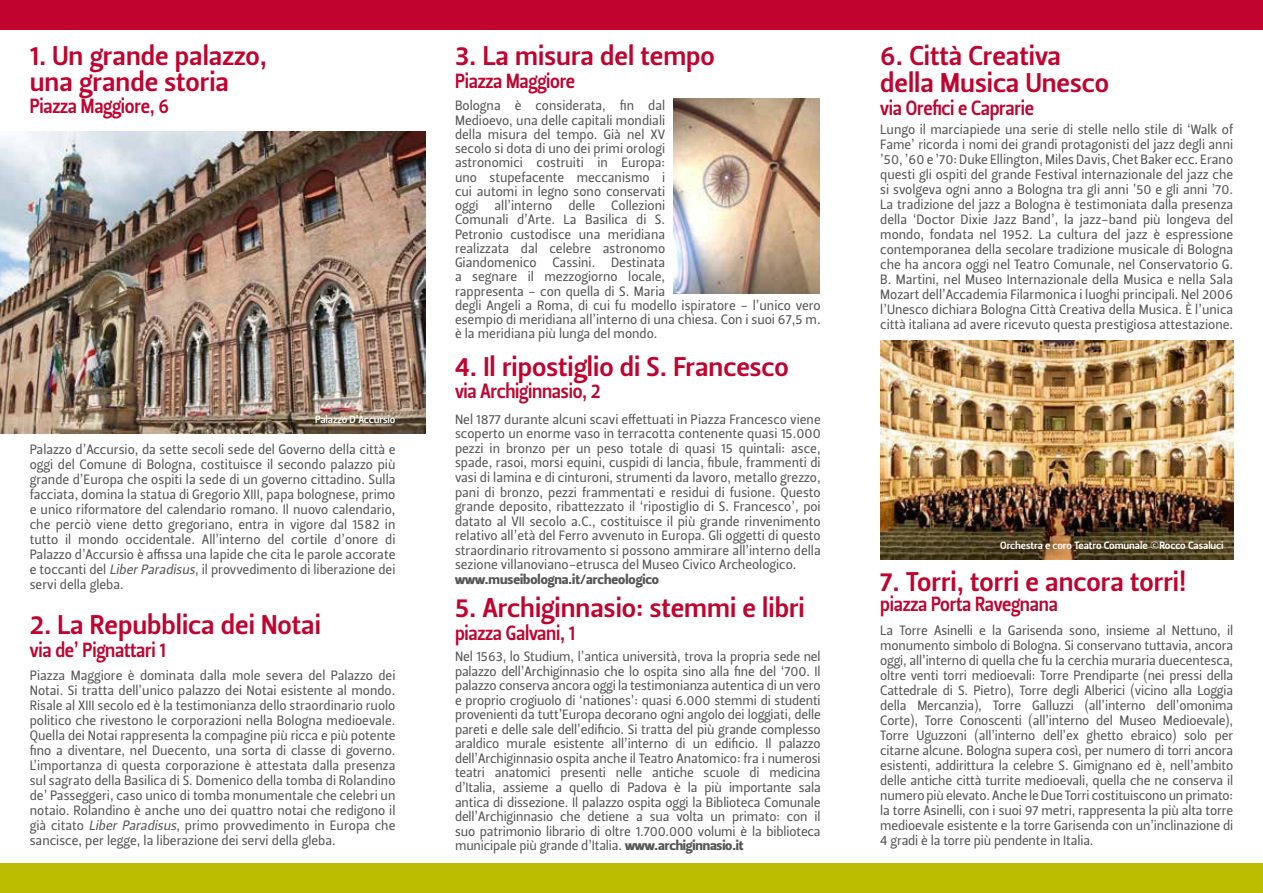
<style>
.page{position:relative;width:1263px;height:893px;background:#fff}
.page>*{position:absolute;margin:0;border:0;box-sizing:border-box;transform-origin:0 0}
.t1{font:27px/25.5px "Leitura Sans Grot 3";color:#c1032f}
.t2{font:20.4px "Leitura Sans Grot 3";letter-spacing:-.015em;color:#c1032f;scale:.9 1}
.t3{font:13.5px/15px "Leitura Sans Grot 2";color:#565656;text-align:justify}
.t4{font:13.5px "Leitura Sans Grot 4";color:#565656}
.t5{font:10.5px "Leitura Sans Grot 3";letter-spacing:-.01em;color:#fff}
.s1{font-style:italic}
.s2{font-family:"Leitura Sans Grot 4"}
</style>
<div class="page">
<div style="left:0;top:0;width:1263px;height:30px;background:#c1032f"></div>
<div style="left:0;top:863px;width:1263px;height:30px;background:#bdbd00"></div>
<img style="left:0;top:132px;width:425px;height:301px">
<img style="left:880px;top:340px;width:353px;height:219px">
<img style="left:674px;top:99px;width:145px;height:194px">
<h1 class="t1" style="left:30px;top:44px;width:239px">1. Un grande palazzo, una grande storia</h1>
<h2 class="t2" style="left:30px;top:94px;width:156px">Piazza Maggiore, 6</h2>
<p class="t5" style="left:315px;top:413px;width:82px">Palazzo D’Accursio</p>
<p class="t3" style="left:30px;top:442px;width:367px">Palazzo d’Accursio, da sette secoli sede del Governo della città e oggi del Comune di Bologna, costituisce il secondo palazzo più grande d’Europa che ospiti la sede di un governo cittadino. Sulla facciata, domina la statua di Gregorio XIII, papa bolognese, primo e unico riformatore del calendario romano. Il nuovo calendario, che perciò viene detto gregoriano, entra in vigore dal 1582 in tutto il mondo occidentale. All’interno del cortile d’onore di Palazzo d’Accursio è affissa una lapide che cita le parole accorate e toccanti del <span class="s1">LiberParadisus</span>, il provvedimento di liberazione dei servi della gleba.</p>
<h1 class="t1" style="left:30px;top:612px;width:293px">2. La Repubblica dei Notai</h1>
<h2 class="t2" style="left:30px;top:638px;width:153px">via de’ Pignattari 1</h2>
<p class="t3" style="left:30px;top:668px;width:367px">Piazza Maggiore è dominata dalla mole severa del Palazzo dei Notai. Si tratta dell’unico palazzo dei Notai esistente al mondo.<br>Risale al XIII secolo ed è la testimonianza dello straordinario ruolo politico che rivestono le corporazioni nella Bologna medioevale.<br>Quella dei Notai rappresenta la compagine più ricca e più potente fino a diventare, nel Duecento, una sorta di classe di governo.<br>L’importanza di questa corporazione è attestata dalla presenza sul sagrato della Basilica di S. Domenico della tomba di Rolandino de’ Passeggeri, caso unico di tomba monumentale che celebri un notaio. Rolandino è anche uno dei quattro notai che redigono il già citato <span class="s1">Liber Paradisus</span>, primo provvedimento in Europa che sancisce, per legge, la liberazione dei servi della gleba.</p>
<h1 class="t1" style="left:455px;top:44px;width:261px">3. La misura del tempo</h1>
<h2 class="t2" style="left:455px;top:69px;width:135px">Piazza Maggiore</h2>
<p class="t3" style="left:455px;top:99px;width:367px;line-height:14.2px;text-align:left">Bologna è considerata, fin dal<br>Medioevo, una delle capitali mondiali<br>della misura del tempo. Già nel XV<br>secolo si dota di uno dei primi orologi<br>astronomici costruiti in Europa:<br>uno stupefacente meccanismo i<br>cui automi in legno sono conservati<br>oggi all’interno delle Collezioni<br>Comunali d’Arte. La Basilica di S.<br>Petronio custodisce una meridiana<br>realizzata dal celebre astronomo<br>Giandomenico Cassini. Destinata<br>a segnare il mezzogiorno locale,<br>rappresenta - con quella di S. Maria<br>degli Angeli a Roma, di cui fu modello ispiratore - l’unico vero esempio di meridiana all’interno di una chiesa. Con i suoi 67,5 m. è la meridiana più lunga del mondo.</p>
<h1 class="t1" style="left:455px;top:354px;width:335px">4. Il ripostiglio di S. Francesco</h1>
<h2 class="t2" style="left:455px;top:379px;width:163px">via Archiginnasio, 2</h2>
<p class="t3" style="left:455px;top:412px;width:367px;line-height:14.5px">Nel 1877 durante alcuni scavi effettuati in Piazza Francesco viene scoperto un enorme vaso in terracotta contenente quasi 15.000 pezzi in bronzo per un peso totale di quasi 15 quintali: asce, spade, rasoi, morsi equini, cuspidi di lancia, fibule, frammenti di vasi di lamina e di cinturoni, strumenti da lavoro, metallo grezzo, pani di bronzo, pezzi frammentati e residui di fusione. Questo grande deposito, ribattezzato il ‘ripostiglio di S. Francesco’, poi datato al VII secolo a.C., costituisce il più grande rinvenimento relativo all’età del Ferro avvenuto in Europa. Gli oggetti di questo straordinario ritrovamento si possono ammirare all’interno della sezione villanoviano-etrusca del Museo Civico Archeologico.</p>
<p class="t4" style="left:455px;top:571px;width:206px">www.museibologna.it/archeologico</p>
<h1 class="t1" style="left:455px;top:596px;width:351px">5. Archiginnasio: stemmi e libri</h1>
<h2 class="t2" style="left:455px;top:621px;width:135px">piazza Galvani, 1</h2>
<p class="t3" style="left:455px;top:649px;width:367px;line-height:14.5px">Nel 1563, lo Studium, l’antica università, trova la propria sede nel palazzo dell’Archiginnasio che lo ospita sino alla fine del ‘700. Il palazzo conserva ancora oggi la testimonianza autentica di un vero e proprio crogiuolo di ‘nationes’: quasi 6.000 stemmi di studenti provenienti da tutt’Europa decorano ogni angolo dei loggiati, delle pareti e delle sale dell’edificio. Si tratta del più grande complesso araldico murale esistente all’interno di un edificio. Il palazzo dell’Archiginnasio ospita anche il Teatro Anatomico: fra i numerosi teatri anatomici presenti nelle antiche scuole di medicina d’Italia, assieme a quello di Padova è la più importante sala antica di dissezione. Il palazzo ospita oggi la Biblioteca Comunale dell’Archiginnasio che detiene a sua volta un primato: con il suo patrimonio librario di oltre 1.700.000 volumi è la biblioteca municipale più grande d’Italia. <span class="s2">www.archiginnasio.it</span></p>
<h1 class="t1" style="left:880px;top:43px;width:230px;line-height:27px">6. Città Creativa della Musica Unesco</h1>
<h2 class="t2" style="left:880px;top:96px;width:172px">via Orefici e Caprarie</h2>
<p class="t3" style="left:880px;top:122px;width:354px">Lungo il marciapiede una serie di stelle nello stile di ‘Walk of Fame’ ricorda i nomi dei grandi protagonisti del jazz degli anni ’50, ’60 e ’70: Duke Ellington, Miles Davis, Chet Baker ecc. Erano questi gli ospiti del grande Festival internazionale del jazz che si svolgeva ogni anno a Bologna tra gli anni ’50 e gli anni ’70.<br>La tradizione del jazz a Bologna è testimoniata dalla presenza della ‘Doctor Dixie Jazz Band’, la jazz-band più longeva del mondo, fondata nel 1952. La cultura del jazz è espressione contemporanea della secolare tradizione musicale di Bologna che ha ancora oggi nel Teatro Comunale, nel Conservatorio G.<br>B. Martini, nel Museo Internazionale della Musica e nella Sala Mozart dell’Accademia Filarmonica i luoghi principali. Nel 2006 l’Unesco dichiara Bologna Città Creativa della Musica. È l’unica città italiana ad avere ricevuto questa prestigiosa attestazione.</p>
<p class="t5" style="left:1000px;top:539px;width:225px">Orchestra e coro Teatro Comunale ©Rocco Casaluci</p>
<h1 class="t1" style="left:880px;top:570px;width:308px">7. Torri, torri e ancora torri!</h1>
<h2 class="t2" style="left:880px;top:592px;width:199px">piazza Porta Ravegnana</h2>
<p class="t3" style="left:880px;top:623px;width:354px">La Torre Asinelli e la Garisenda sono, insieme al Nettuno, il monumento simbolo di Bologna. Si conservano tuttavia, ancora oggi, all’interno di quella che fu la cerchia muraria duecentesca, oltre venti torri medioevali: Torre Prendiparte (nei pressi della Cattedrale di S. Pietro), Torre degli Alberici (vicino alla Loggia della Mercanzia), Torre Galluzzi (all’interno dell’omonima Corte), Torre Conoscenti (all’interno del Museo Medioevale), Torre Uguzzoni (all’interno dell’ex ghetto ebraico) solo per citarne alcune. Bologna supera così, per numero di torri ancora esistenti, addirittura la celebre S. Gimignano ed è, nell’ambito delle antiche città turrite medioevali, quella che ne conserva il numero più elevato. Anche le Due Torri costituiscono un primato: la torre Asinelli, con i suoi 97 metri, rappresenta la più alta torre medioevale esistente e la torre Garisenda con un’inclinazione di 4 gradi è la torre più pendente in Italia.</p>
</div>
